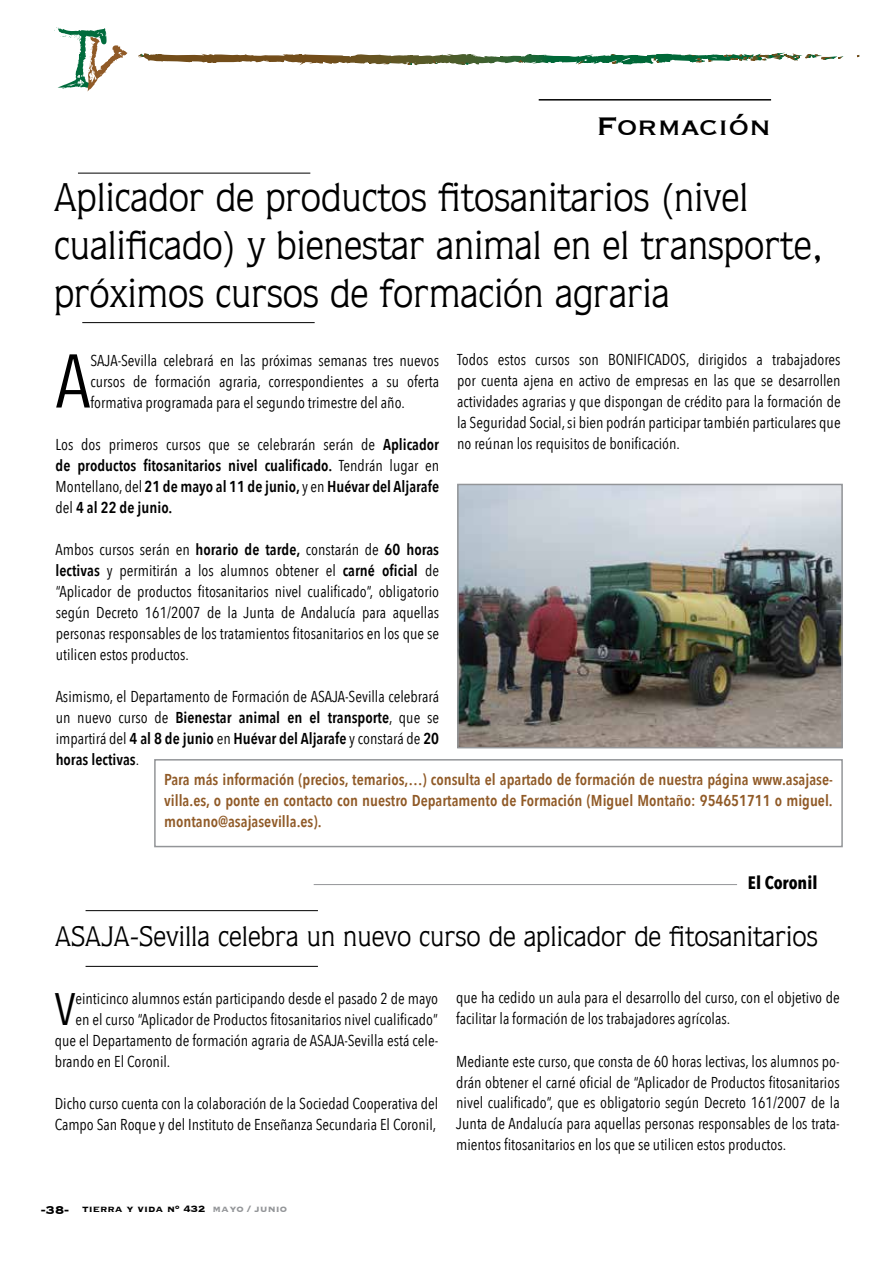
<style>
.page{position:relative;width:893px;height:1263px;background:#fff}
.page>*{position:absolute;margin:0;border:0;box-sizing:border-box;transform-origin:0 0}
.t1{font:75px "Avenir Next Condensed";color:#000}
.t2{font:45.45px "Avenir Next Condensed";color:#000}
.t3{font:40.5px/48px "Quorum Std";color:#000}
.t4{font:33px "Copperplate";color:#000}
.t5{font:28.5px "Quorum Std";color:#000}
.t6{font:700 18px "Avenir Next Condensed";color:#000}
.t7{font:15.75px/21px "Avenir Next Condensed";color:#000;text-align:justify}
.t8{font:600 15.75px/21px "Avenir Next Condensed";color:#905a27;text-align:justify}
.t9{font:600 15.75px/21px "Avenir Next Condensed";color:#000;text-align:justify}
.t10{font:700 12px "Copperplate";color:#000}
.s1{font-weight:400}
.s2{font-weight:600}
.s3{font-size:15px}
.s4{color:#939598}
</style>
<div class="page">
<svg style="left:54px;top:27px;width:790px;height:65px"></svg>
<hr style="left:82px;top:322px;width:233px;height:1px;background:#000">
<hr style="left:314px;top:884px;width:423px;height:1px;background:#939598">
<hr style="left:539px;top:99px;width:232px;height:2px;background:#000">
<hr style="left:78px;top:173px;width:232px;height:1px;background:#000">
<img style="left:460px;top:487px;width:380px;height:258px">
<div style="left:457px;top:484px;width:386px;height:264px;border:2px solid #939598"></div>
<div style="left:154px;top:759px;width:689px;height:88px;border:2px solid #939598"></div>
<hr style="left:86px;top:966px;width:232px;height:1px;background:#000">
<hr style="left:86px;top:910px;width:232px;height:1px;background:#000">
<h3 class="t4" style="left:597px;top:105px;width:176px">Formación</h3>
<h3 class="t3" style="left:54px;top:173px;width:770px">Aplicador de productos fitosanitarios (nivel cualificado) y bienestar animal en el transporte, próximos cursos de formación agraria</h3>
<h1 class="t1" style="left:56px;top:317px;width:36px">A</h1>
<p class="t7" style="left:90px;top:349px;width:350px">SAJA-Sevilla celebrará en las próximas semanas tres nuevos cursos de formación agraria, correspondientes a su oferta formativa programada para el segundo trimestre del año.</p>
<p class="t9" style="left:56px;top:433px;width:385px"><span class="s1">Los dos primeros cursos que se celebrarán serán de</span> Aplicador de productos fitosanitarios nivel cualificado. <span class="s1">Tendrán lugar en Montellano, del</span> 21 de mayo al 11 de junio, <span class="s1">y en</span> Huévar del Aljarafe <span class="s1">del</span> 4 al 22 de junio.</p>
<p class="t7" style="left:56px;top:538px;width:385px">Ambos cursos serán en <span class="s2">horario de tarde,</span> constarán de <span class="s2">60 horas lectivas</span> y permitirán a los alumnos obtener el <span class="s2">carné oficial</span> de “Aplicador de productos fitosanitarios nivel cualificado”, obligatorio según Decreto 161/2007 de la Junta de Andalucía para aquellas personas responsables de los tratamientos fitosanitarios en los que se utilicen estos productos.</p>
<p class="t7" style="left:56px;top:685px;width:385px">Asimismo, el Departamento de Formación de ASAJA-Sevilla celebrará un nuevo curso de <span class="s2">Bienestar animal en el transporte</span>, que se impartirá del <span class="s2">4 al 8 de junio</span> en <span class="s2">Huévar del Aljarafe</span> y constará de <span class="s2">20 horas lectivas</span>.</p>
<p class="t7" style="left:457px;top:349px;width:385px">Todos estos cursos son BONIFICADOS, dirigidos a trabajadores por cuenta ajena en activo de empresas en las que se desarrollen actividades agrarias y que dispongan de crédito para la formación de la Seguridad Social, si bien podrán participar también particulares que no reúnan los requisitos de bonificación.</p>
<p class="t8" style="left:164px;top:768px;width:670px">Para más información (precios, temarios,…) consulta el apartado de formación de nuestra página www.asajase&shy;villa.es, o ponte en contacto con nuestro Departamento de Formación (Miguel Montaño: 954651711 o miguel. montano@asajasevilla.es).</p>
<p class="t6" style="left:748px;top:871px;width:71px">El Coronil</p>
<h3 class="t5" style="left:55px;top:920px;width:764px">ASAJA-Sevilla celebra un nuevo curso de aplicador de fitosanitarios</h3>
<h2 class="t2" style="left:55px;top:970px;width:22px">V</h2>
<p class="t7" style="left:75px;top:987px;width:364px">einticinco alumnos están participando desde el pasado 2 de mayo</p>
<p class="t7" style="left:456px;top:987px;width:385px">que ha cedido un aula para el desarrollo del curso, con el objetivo de facilitar la formación de los trabajadores agrícolas.</p>
<p class="t7" style="left:456px;top:1050px;width:385px">Mediante este curso, que consta de 60 horas lectivas, los alumnos po&shy;drán obtener el carné oficial de “Aplicador de Productos fitosanitarios nivel cualificado”, que es obligatorio según Decreto 161/2007 de la Junta de Andalucía para aquellas personas responsables de los trata&shy;mientos fitosanitarios en los que se utilicen estos productos.</p>
<p class="t7" style="left:75px;top:1008px;width:364px">en el curso “Aplicador de Productos fitosanitarios nivel cualificado”</p>
<p class="t7" style="left:55px;top:1029px;width:385px">que el Departamento de formación agraria de ASAJA-Sevilla está cele-</p>
<p class="t7" style="left:55px;top:1050px;width:117px">brando en El Coronil.</p>
<p class="t7" style="left:55px;top:1092px;width:385px">Dicho curso cuenta con la colaboración de la Sociedad Cooperativa del<br>Campo San Roque y del Instituto de Enseñanza Secundaria El Coronil,</p>
<p class="t10" style="left:41px;top:1201px;width:248px"><span class="s3">-38-</span> tierra y vida nº 432 <span class="s4">mayo / junio</span></p>
</div>
